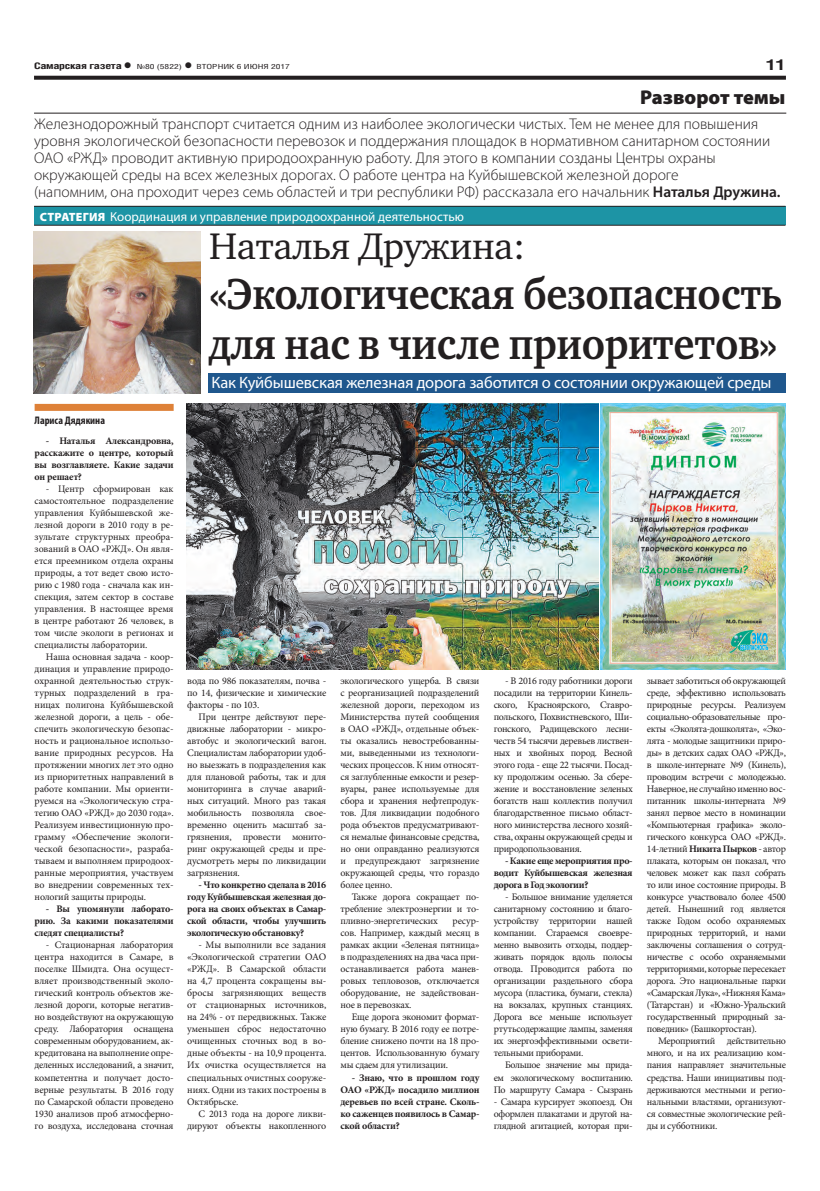
<style>
.page{position:relative;width:820px;height:1191px;background:#fff}
.page>*{position:absolute;margin:0;border:0;box-sizing:border-box;transform-origin:0 0}
.заголовок{font:700 44.5px/50px "Charter C";letter-spacing:-.01em;color:#231f20;scale:.9 1}
.заголовок-2{font:38px "Charter C";letter-spacing:-.01em;color:#231f20}
.рубрика{font:900 20px "Myriad Pro";color:#231f20}
.ПОДЗАГОЛОВОК{font:16.5px "Myriad Pro";letter-spacing:-.01em;color:#fff}
.круглый_стол_тема{font:300 15.5px/17px "Myriad Pro";color:#231f20}
.t1{font:700 15px "Helios Cond";color:#231f20;scale:1.4 1}
.РУБРИКА{font:13px "Myriad Pro";color:#fff}
.АВТОР_цвет{font:700 condensed 11px "Myriad Pro";color:#231f20}
.Обычный{font:10px/12px "Minion Pro";letter-spacing:-.02em;color:#231f20;text-align:justify}
.Обычный-2{font:700 10px/12px "Minion Pro";letter-spacing:-.02em;color:#231f20;text-align:justify}
.t2{font:700 9px "Helios Cond";letter-spacing:-.02em;color:#231f20;scale:1.4 1}
.t3{font:7px "Helios Cond";color:#231f20;scale:1.4 1}
.s1{font-size:16px}
.s2{font-weight:700;font-size:16px}
.s3{font-weight:600}
.s4{font-weight:900;font-size:12px}
.s5{font-weight:700}
</style>
<div class="page">
<svg style="left:34px;top:76px;width:751px;height:4px;background:#322f2f"></svg>
<img style="left:600px;top:404px;width:185px;height:266px">
<img style="left:187px;top:404px;width:411px;height:266px">
<hr style="left:34px;top:113px;width:752px;height:1px;background:#231f20">
<div style="left:35px;top:404px;width:138px;height:7px;background:#de8138"></div>
<div style="left:34px;top:206px;width:751px;height:19px;background:#1d94a5"></div>
<hr style="left:34px;top:206px;width:751px;height:1px;background:#231f20">
<hr style="left:34px;top:225px;width:751px;height:1px;background:#231f20">
<div style="left:208px;top:373px;width:577px;height:20px;background:#1f578d"></div>
<img style="left:33px;top:231px;width:167px;height:162px">
<p class="t2" style="left:34px;top:61px;width:71px">Самарская газета<span class="s1">•</span></p>
<p class="t3" style="left:137px;top:63px;width:111px">№80 (5822) <span class="s2">•</span> ВТОРНИК 6 ИЮНЯ 2017</p>
<p class="t1" style="left:765px;top:55px;width:16px">11</p>
<p class="рубрика" style="left:640px;top:86px;width:147px">Разворот темы</p>
<p class="круглый_стол_тема" style="left:34px;top:115px;width:747px">Железнодорожный транспорт считается одним из наиболее экологически чистых. Тем не менее для повышения уровня экологической безопасности перевозок и поддержания площадок в нормативном санитарном состоянии ОАО «РЖД» проводит активную природоохранную работу. Для этого в компании созданы Центры охраны окружающей среды на всех железных дорогах. О работе центра на Куйбышевской железной дороге<br>(напомним, она проходит через семь областей и три республики РФ) рассказала его начальник <span class="s3">Наталья Дружина.</span></p>
<p class="РУБРИКА" style="left:40px;top:208px;width:425px"><span class="s4">СТРАТЕГИЯ</span> Координация и управление природоохранной деятельностью</p>
<p class="заголовок-2" style="left:209px;top:225px;width:317px">Наталья Дружина:</p>
<p class="заголовок" style="left:209px;top:269px;width:638px">«Экологическая безопасность для нас в числе приоритетов»</p>
<p class="АВТОР_цвет" style="left:35px;top:414px;width:72px">Лариса Дядякина</p>
<p class="Обычный-2" style="left:35px;top:435px;width:140px;text-indent:11px">- Наталья Александровна, расскажите о центре, который вы возглавляете. Какие задачи он решает?</p>
<p class="Обычный" style="left:35px;top:483px;width:140px;text-indent:11px">- Центр сформирован как самостоятельное подразделение управления Куйбышевской же&shy;лезной дороги в 2010 году в ре&shy;зультате структурных преобра&shy;зований в ОАО «РЖД». Он явля&shy;ется преемником отдела охраны природы, а тот ведет свою исто&shy;рию с 1980 года - сначала как ин&shy;спекция, затем сектор в составе управления. В настоящее время в центре работают 26 человек, в том числе экологи в регионах и специалисты лаборатории.</p>
<p class="Обычный" style="left:35px;top:651px;width:140px;text-indent:11px">Наша основная задача - коор&shy;динация и управление природо&shy;охранной деятельностью струк&shy;турных подразделений в гра&shy;ницах полигона Куйбышевской железной дороги, а цель - обе&shy;спечить экологическую безопас&shy;ность и рациональное использо&shy;вание природных ресурсов. На протяжении многих лет это одно из приоритетных направлений в работе компании. Мы ориенти&shy;руемся на «Экологическую стра&shy;тегию ОАО «РЖД» до 2030 года».<br>Реализуем инвестиционную про&shy;грамму «Обеспечение экологи&shy;ческой безопасности», разраба&shy;тываем и выполняем природоох&shy;ранные мероприятия, участвуем во внедрении современных тех&shy;нологий защиты природы.</p>
<p class="Обычный-2" style="left:35px;top:903px;width:140px;text-indent:11px">- Вы упомянули лаборато&shy;рию. За какими показателями следят специалисты?</p>
<p class="Обычный" style="left:35px;top:939px;width:140px;text-indent:11px">- Стационарная лаборатория центра находится в Самаре, в поселке Шмидта. Она осущест&shy;вляет производственный эколо&shy;гический контроль объектов же&shy;лезной дороги, которые негатив&shy;но воздействуют на окружающую среду. Лаборатория оснащена современным оборудованием, ак&shy;кредитована на выполнение опре&shy;деленных исследований, а значит, компетентна и получает досто&shy;верные результаты. В 2016 году по Самарской области проведено 1930 анализов проб атмосферно&shy;го воздуха, исследована сточная</p>
<p class="ПОДЗАГОЛОВОК" style="left:211px;top:372px;width:561px">Как Куйбышевская железная дорога заботится о состоянии окружающей среды</p>
<p class="Обычный" style="left:187px;top:675px;width:140px">вода по 986 показателям, почва - по 14, физические и химические факторы - по 103.</p>
<p class="Обычный" style="left:187px;top:711px;width:140px;text-indent:11px">При центре действуют пере&shy;движные лаборатории - микро&shy;автобус и экологический вагон.<br>Специалистам лаборатории удоб&shy;но выезжать в подразделения как для плановой работы, так и для мониторинга в случае аварий&shy;ных ситуаций. Много раз такая мобильность позволяла свое&shy;временно оценить масштаб за&shy;грязнения, провести монито&shy;ринг окружающей среды и пре&shy;дусмотреть меры по ликвидации загрязнения.</p>
<p class="Обычный-2" style="left:187px;top:879px;width:140px;text-indent:11px">- Что конкретно сделала в 2016 году Куйбышевская железная до&shy;рога на своих объектах в Самар&shy;ской области, чтобы улучшить экологическую обстановку?</p>
<p class="Обычный" style="left:187px;top:939px;width:140px;text-indent:11px">- Мы выполнили все задания «Экологической стратегии ОАО «РЖД». В Самарской области на 4,7 процента сокращены вы&shy;бросы загрязняющих веществ от стационарных источников, на 24% - от передвижных. Также уменьшен сброс недостаточно очищенных сточных вод в во&shy;дные объекты - на 10,9 процента.<br>Их очистка осуществляется на специальных очистных сооруже&shy;ниях. Одни из таких построены в Октябрьске.</p>
<p class="Обычный" style="left:187px;top:1107px;width:140px;text-align:right">С 2013 года на дороге ликви&shy;дируют объекты накопленного</p>
<p class="Обычный" style="left:340px;top:675px;width:140px">экологического ущерба. В связи с реорганизацией подразделений железной дороги, переходом из Министерства путей сообщения в ОАО «РЖД», отдельные объек&shy;ты оказались невостребованны&shy;ми, выведенными из технологи&shy;ческих процессов. К ним относят&shy;ся заглубленные емкости и резер&shy;вуары, ранее используемые для сбора и хранения нефтепродук&shy;тов. Для ликвидации подобного рода объектов предусматривают&shy;ся немалые финансовые средства, но они оправданно реализуются и предупреждают загрязнение окружающей среды, что гораздо более ценно.</p>
<p class="Обычный" style="left:340px;top:891px;width:140px;text-indent:11px">Также дорога сокращает по&shy;требление электроэнергии и то&shy;пливно-энергетических</p>
<p class="Обычный" style="left:340px;top:915px;width:140px;text-indent:112px">ресур&shy;сов. Например, каждый месяц в рамках акции «Зеленая пятница» в подразделениях на два часа при&shy;останавливается работа манев&shy;ровых тепловозов, отключается оборудование, не задействован&shy;ное в перевозках.</p>
<p class="Обычный" style="left:340px;top:1011px;width:140px;text-indent:11px">Еще дорога экономит формат&shy;ную бумагу. В 2016 году ее потре&shy;бление снижено почти на 18 про&shy;центов. Использованную бумагу мы сдаем для утилизации.</p>
<p class="Обычный-2" style="left:340px;top:1071px;width:140px;text-indent:11px">- Знаю, что в прошлом году ОАО «РЖД» посадило миллион деревьев по всей стране. Сколь&shy;ко саженцев появилось в Самар&shy;ской области?</p>
<p class="Обычный" style="left:493px;top:675px;width:140px;text-indent:11px">- В 2016 году работники дороги посадили на территории Кинель&shy;ского, Красноярского, Ставро&shy;польского, Похвистневского, Ши&shy;гонского, Радищевского лесни&shy;честв 54 тысячи деревьев листвен&shy;ных и хвойных пород. Весной этого года - еще 22 тысячи. Посад&shy;ку продолжим осенью. За сбере&shy;жение и восстановление зеленых богатств наш коллектив получил благодарственное письмо област&shy;ного министерства лесного хозяй&shy;ства, охраны окружающей среды и природопользования.</p>
<p class="Обычный-2" style="left:493px;top:855px;width:140px;text-indent:11px">- Какие еще мероприятия про&shy;водит Куйбышевская железная дорога в Год экологии?</p>
<p class="Обычный" style="left:493px;top:891px;width:140px;text-indent:11px">- Большое внимание уделяется санитарному состоянию и благо&shy;устройству территории нашей компании. Стараемся своевре&shy;менно вывозить отходы, поддер&shy;живать порядок вдоль полосы отвода. Проводится работа по организации раздельного сбора мусора (пластика, бумаги, стекла) на вокзалах, крупных станциях.<br>Дорога все меньше использует ртутьсодержащие лампы, заменяя их энергоэффективными освети&shy;тельными приборами.</p>
<p class="Обычный" style="left:493px;top:1059px;width:140px;text-indent:11px">Большое значение мы прида&shy;ем экологическому воспитанию.<br>По маршруту Самара - Сызрань</p>
<p class="Обычный" style="left:493px;top:1095px;width:140px">- Самара курсирует экопоезд. Он оформлен плакатами и другой на&shy;глядной агитацией, которая при-</p>
<p class="Обычный" style="left:646px;top:675px;width:140px">зывает заботиться об окружающей среде, эффективно использовать природные ресурсы. Реализуем социально-образовательные про&shy;екты «Эколята-дошколята», «Эко&shy;лята - молодые защитники приро&shy;ды» в детских садах ОАО «РЖД», в школе-интернате №9 (Кинель), проводим встречи с молодежью.<br>Наверное, не случайно именно вос&shy;питанник школы-интерната №9 занял первое место в номинации «Компьютерная графика» эколо&shy;гического конкурса ОАО «РЖД».<br>14-летний <span class="s5">Никита Пырков</span> - автор плаката, которым он показал, что человек может как пазл собрать то или иное состояние природы. В конкурсе участвовало более 4500 детей. Нынешний год является также Годом особо охраняемых природных территорий, и нами заключены соглашения о сотруд&shy;ничестве с особо охраняемыми территориями, которые пересекает дорога. Это национальные парки «Самарская Лука», «Нижняя Кама» (Татарстан) и «Южно-Уральский государственный природный за&shy;поведник» (Башкортостан).</p>
<p class="Обычный" style="left:646px;top:1035px;width:140px;text-indent:11px">Мероприятий действительно много, и на их реализацию ком&shy;пания направляет значительные средства. Наши инициативы под&shy;держиваются местными и регио&shy;нальными властями, организуют&shy;ся совместные экологические рей&shy;ды и субботники.</p>
</div>
